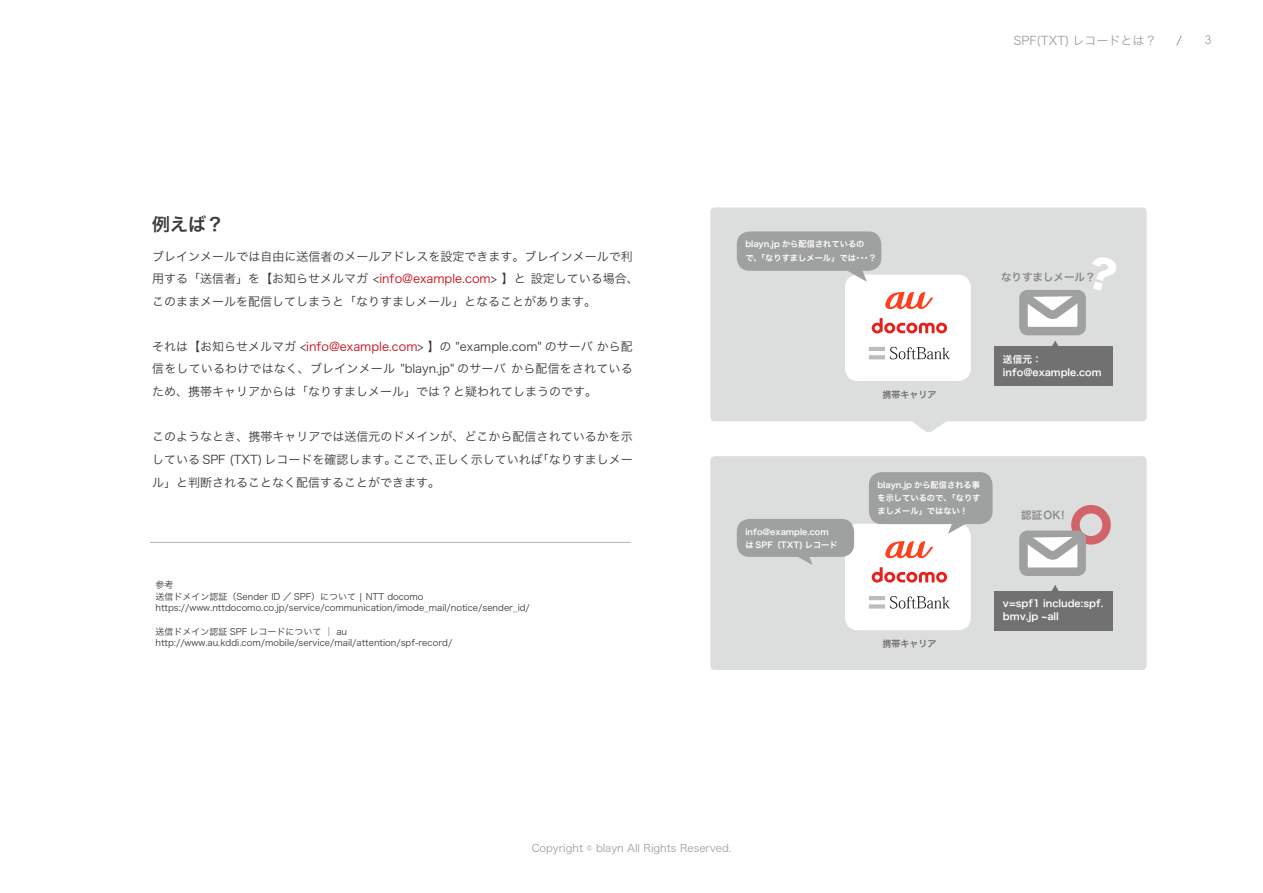
<style>
.page{position:relative;width:1263px;height:893px;background:#fff}
.page>*{position:absolute;margin:0;border:0;box-sizing:border-box;transform-origin:0 0}
.t1{font:18px "Hira Kaku Pro W6";color:#3e3a39}
.t2{font:12px/22.6px "Hira Kaku Pro W3";color:#3e3a39}
.t3{font:12px "Hira Kaku Pro W3";color:#9fa0a0}
.t4{font:12px "Century Gothic";color:#9fa0a0}
.t5{font:10.5px "Hira Kaku Pro W3";color:#9fa0a0}
.t6{font:10.5px "Hira Kaku Pro W6";color:#898989}
.t7{font:9.75px/13px "Hira Kaku Pro W6";color:#fff}
.t8{font:9px/11.7px "Hira Kaku Pro W3";color:#3e3a39}
.t9{font:9px "Hira Kaku Pro W6";color:#727171}
.t10{font:8.25px/13px "Hira Kaku Pro W6";color:#fff}
.s1{color:#ca0915}
</style>
<div class="page">
<svg style="left:1176px;top:35px;width:6px;height:11px"></svg>
<div style="left:710px;top:207px;width:437px;height:214px;background:#dcdddd;border-radius:4px"></div>
<div style="left:710px;top:456px;width:437px;height:214px;background:#dcdddd;border-radius:4px"></div>
<div style="left:845px;top:275px;width:126px;height:106px;background:#fff;border-radius:13px"></div>
<div style="left:845px;top:524px;width:126px;height:106px;background:#fff;border-radius:13px"></div>
<hr style="left:869px;top:347px;width:16px;height:4px;background:#babdbf">
<svg style="left:869px;top:355px;width:16px;height:4px"></svg>
<svg style="left:890px;top:347px;width:60px;height:12px"></svg>
<hr style="left:869px;top:596px;width:16px;height:4px;background:#babdbf">
<div style="left:869px;top:604px;width:16px;height:5px;background:#babdbf"></div>
<svg style="left:890px;top:596px;width:60px;height:13px"></svg>
<svg style="left:872px;top:318px;width:75px;height:15px"></svg>
<svg style="left:872px;top:567px;width:75px;height:16px"></svg>
<svg style="left:885px;top:291px;width:48px;height:18px"></svg>
<svg style="left:885px;top:541px;width:48px;height:18px"></svg>
<div style="left:994px;top:347px;width:119px;height:39px;background:#727171"></div>
<div style="left:994px;top:591px;width:119px;height:39px;background:#727171"></div>
<div style="left:737px;top:519px;width:117px;height:38px;background:#9fa0a0;border-radius:13px"></div>
<div style="left:737px;top:231px;width:144px;height:40px;background:#9fa0a0;border-radius:13px"></div>
<div style="left:869px;top:472px;width:123px;height:52px;background:#9fa0a0;border-radius:13px"></div>
<svg style="left:841px;top:270px;width:26px;height:12px"></svg>
<svg style="left:948px;top:524px;width:23px;height:10px"></svg>
<svg style="left:798px;top:557px;width:14px;height:8px"></svg>
<hr style="left:150px;top:542px;width:481px;height:1px;background:#b5b6b6">
<div style="left:1019px;top:290px;width:67px;height:45px;border:9px solid #9fa0a0;border-radius:4px"></div>
<svg style="left:911px;top:421px;width:36px;height:11px"></svg>
<div style="left:1071px;top:505px;width:40px;height:40px;border:9px solid #d26368;border-radius:50%"></div>
<svg style="left:1050px;top:341px;width:10px;height:6px"></svg>
<svg style="left:1051px;top:585px;width:8px;height:6px"></svg>
<div style="left:1019px;top:531px;width:67px;height:45px;border:9px solid #9fa0a0;border-radius:4px"></div>
<svg style="left:1019px;top:525px;width:73px;height:46px"></svg>
<svg style="left:1019px;top:290px;width:67px;height:40px;background:#c3c4c4"></svg>
<h1 class="t1" style="left:152px;top:208px;width:74px">例えば?</h1>
<p class="t2" style="left:152px;top:244px;width:488px">ブレインメールでは自由に送信者のメールアドレスを設定できます。ブレインメールで利用する「送信者」を【お知らせメルマガ &lt;<span class="s1">info@example.com</span>&gt; 】と設定している場合、このままメールを配信してしまうと「なりすましメール」となることがあります。</p>
<p class="t2" style="left:152px;top:334px;width:482px;text-align:right">それは【お知らせメルマガ &lt;<span class="s1">info@example.com</span>&gt; 】の "example.com" のサーバから配から配信をされている</p>
<p class="t2" style="left:152px;top:357px;width:446px">信をしているわけではなく、ブレインメール "blayn j p. " のサーバ<br>ため、携帯キャリアからは「なりすましメール」では ? と疑われてしまうのです。</p>
<p class="t2" style="left:152px;top:425px;width:482px;text-align:right">このようなとき、携帯キャリアでは送信元のドメインが、どこから配信されているかを示「なりすましメー</p>
<p class="t2" style="left:435px;top:447px;width:109px">正しく示していれば</p>
<p class="t2" style="left:152px;top:447px;width:290px">している SPF (TXT) レコードを確認します。<br>ル」と判断されることなく配信することができます。</p>
<p class="t2" style="left:393px;top:447px;width:49px">ここで、</p>
<p class="t8" style="left:155px;top:578px;width:376px">参考<br>送信ドメイン認証（Sender ID ／ SPF）について | NTT docomo https://www.nttdocomo.co j p. /service/communication/imode_mail/notice/sender_id/</p>
<p class="t8" style="left:155px;top:625px;width:298px">送信ドメイン認証 SPF レコードについて │ au http://www.au.kddi.com/mobile/service/mail/attention/spf-record/</p>
<p class="t3" style="left:1013px;top:29px;width:142px">SPF(TXT) レコードとは ?</p>
<p class="t4" style="left:1205px;top:32px;width:8px">3</p>
<p class="t10" style="left:745px;top:237px;width:121px">blayn j p. から配信されているの</p>
<p class="t10" style="left:745px;top:251px;width:112px">で、「なりすましメール」では</p>
<p class="t10" style="left:868px;top:251px;width:10px">?</p>
<p class="t10" style="left:854px;top:251px;width:18px">・・・</p>
<p class="t9" style="left:882px;top:387px;width:55px">携帯キャリア</p>
<p class="t6" style="left:1001px;top:267px;width:96px">なりすましメール?</p>
<p class="t7" style="left:1003px;top:352px;width:100px">送信元：info@example.com</p>
<p class="t10" style="left:745px;top:525px;width:94px">info@example.comは SPF（TXT) レコード</p>
<p class="t10" style="left:877px;top:478px;width:105px;text-align:justify">blayn j p. から配信される事を示しているので、「なりすましメール」ではない!</p>
<p class="t6" style="left:1021px;top:506px;width:45px">認証OK!</p>
<p class="t9" style="left:882px;top:636px;width:55px">携帯キャリア</p>
<p class="t7" style="left:1003px;top:597px;width:102px">v=spf1 include:spf. bmv j p. ~all</p>
<p class="t5" style="left:532px;top:839px;width:201px">Copyright © blayn All Rights Reserved.</p>
</div>
